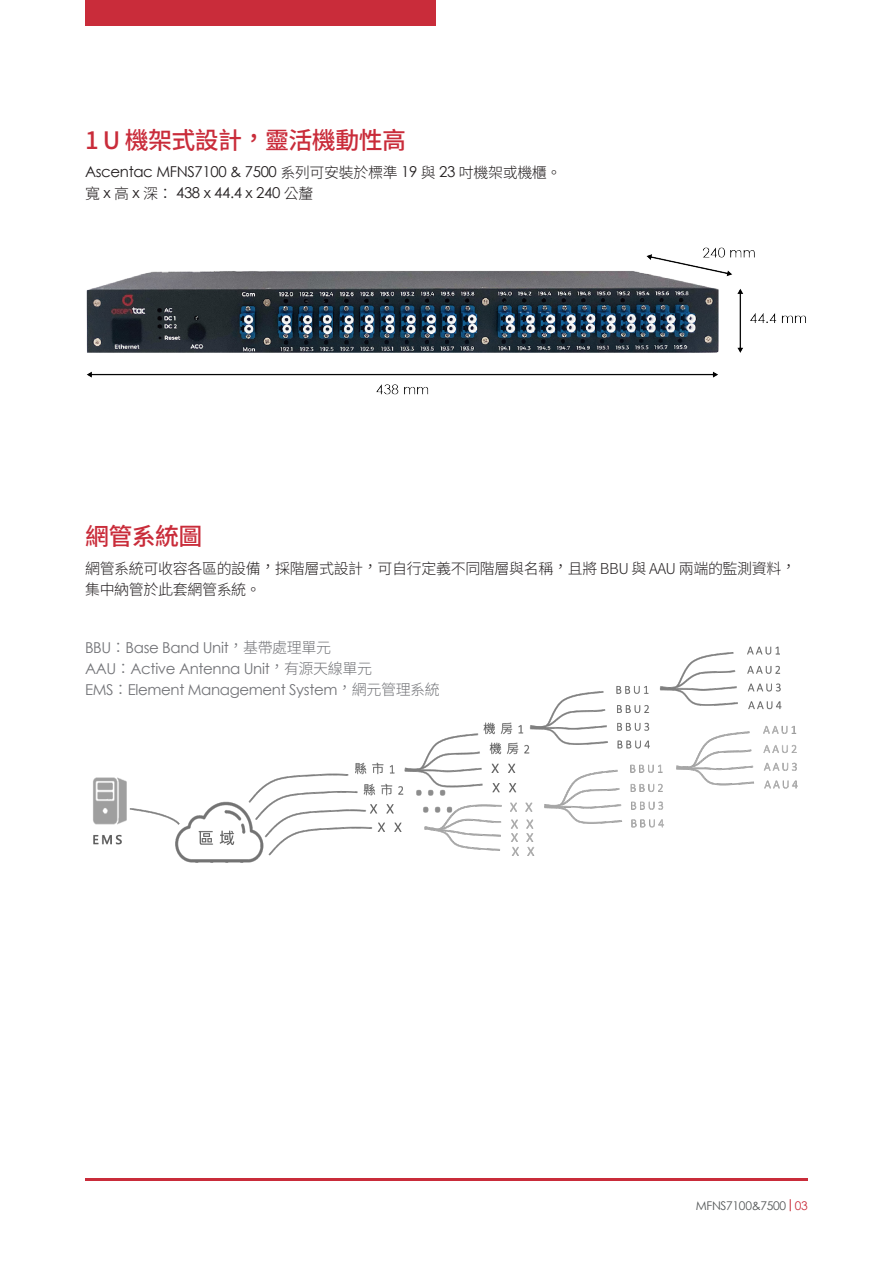
<style>
.page{position:relative;width:893px;height:1263px;background:#fff}
.page>*{position:absolute;margin:0;border:0;box-sizing:border-box;transform-origin:0 0}
.t1{font:500 24px "Noto Sans CJK";letter-spacing:-.025em;color:#c92c3a}
.M-L-10{font:15px "Century Gothic";letter-spacing:-.025em;color:#737478}
.M-L-10-2{font:300 15px/21px "Noto Sans CJK";letter-spacing:-.025em;color:#231f20}
.M-L-10-3{font:15px "Century Gothic";letter-spacing:-.025em;color:#231f20}
.t2{font:12px "Century Gothic";letter-spacing:-.025em;color:#545758}
.s1{font-family:"Noto Sans CJK";font-weight:300}
.s2{color:#c92c3a}
</style>
<div class="page">
<div style="left:85px;top:0;width:351px;height:26px;background:#c92c3a"></div>
<svg style="left:85px;top:1178px;width:723px;height:2px"></svg>
<svg style="left:790px;top:1199px;width:1px;height:12px"></svg>
<img style="left:93px;top:646px;width:705px;height:217px">
<img style="left:86px;top:247px;width:720px;height:148px">
<p class="t1" style="left:85px;top:126px;width:323px">1 U 機架式設計，靈活機動性高</p>
<p class="M-L-10-3" style="left:85px;top:161px;width:478px">Ascentac MFNS7100 &amp; 7500 <span class="s1">系列可安裝於標準</span> 19 <span class="s1">與</span> 23 <span class="s1">吋機架或機櫃。</span></p>
<p class="M-L-10-3" style="left:85px;top:182px;width:230px"><span class="s1">寬</span> x <span class="s1">高</span> x <span class="s1">深：</span> 438 x 44.4 x 240 <span class="s1">公釐</span></p>
<p class="t1" style="left:85px;top:523px;width:119px">網管系統圖</p>
<p class="M-L-10-2" style="left:85px;top:559px;width:713px">網管系統可收容各區的設備，採階層式設計，可自行定義不同階層與名稱，且將 BBU 與 AAU 兩端的監測資料，集中納管於此套網管系統。</p>
<p class="M-L-10" style="left:85px;top:637px;width:248px">BBU<span class="s1">：</span>Base Band Unit<span class="s1">，基帶處理單元</span></p>
<p class="M-L-10" style="left:85px;top:658px;width:289px">AAU<span class="s1">：</span>Active Antenna Unit<span class="s1">，有源天線單元</span></p>
<p class="M-L-10" style="left:85px;top:679px;width:356px">EMS<span class="s1">：</span>Element Management System<span class="s1">，網元管理系統</span></p>
<p class="t2" style="left:696px;top:1197px;width:114px">MFNS7100&amp;7500 <span class="s2">03</span></p>
</div>
